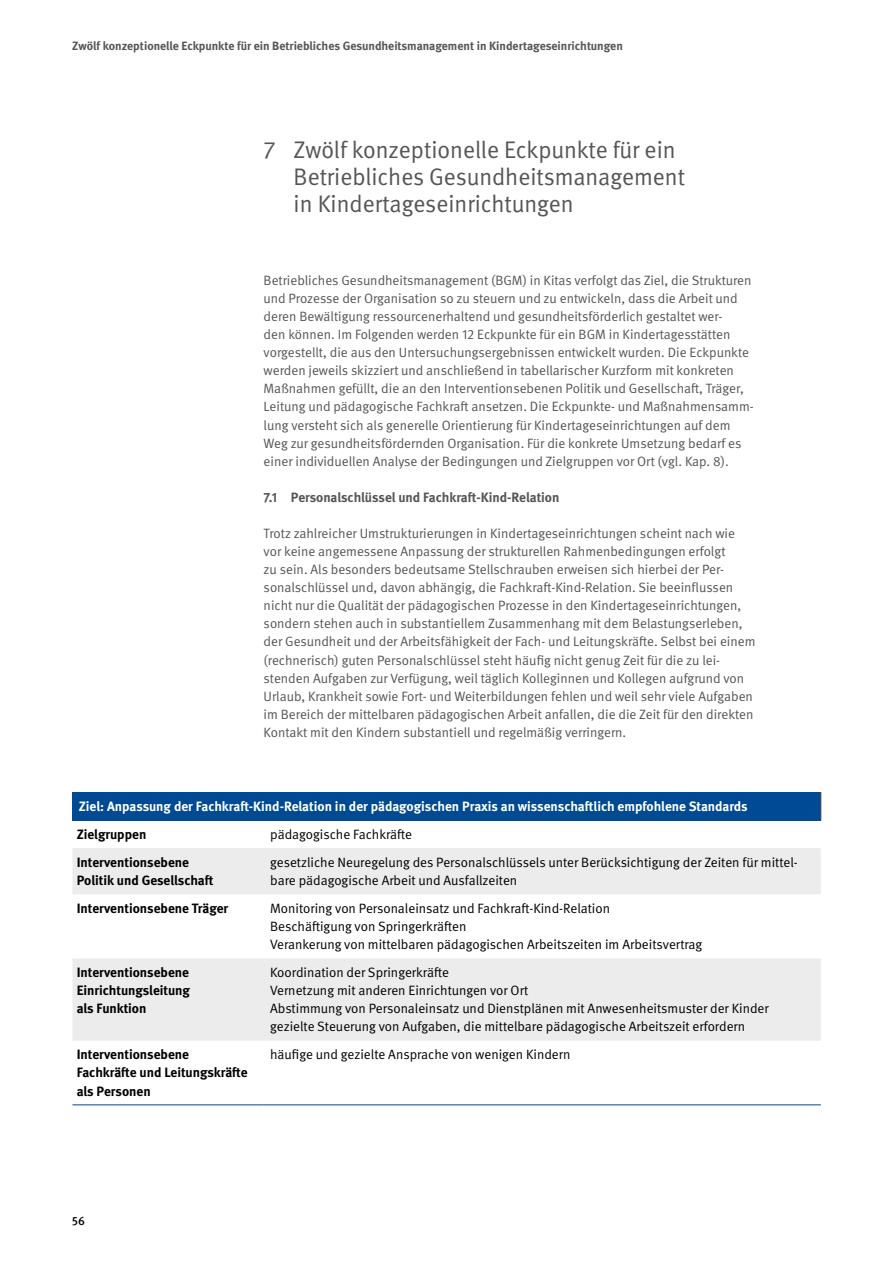
<style>
.page{position:relative;width:893px;height:1263px;background:#fff}
.page>*{position:absolute;margin:0;border:0;box-sizing:border-box;transform-origin:0 0}
.t1{font:24px/27px "DGUV Meta";color:#565656}
.t2{font:13.5px/18.1px "DGUV Meta";color:#565656}
.t3{font:13.5px/18.1px "DGUV Meta";color:#000}
.t4{font:700 13.5px/18.1px "DGUV Meta";color:#000}
.t5{font:700 13.5px "DGUV Meta";color:#fff}
.t6{font:700 13.5px "DGUV Meta";color:#565656}
.t7{font:700 12px "DGUV Meta";color:#565656}
.t8{font:500 12px "DGUV Meta";color:#000}
</style>
<div class="page">
<div style="left:72px;top:792px;width:749px;height:28px;background:#004993"></div>
<svg style="left:72px;top:848px;width:749px;height:193px;fill:#ececed"></svg>
<svg style="left:820px;top:792px;width:1px;height:28px"></svg>
<hr style="left:72px;top:1104px;width:192px;height:1px;background:#004993">
<hr style="left:264px;top:1104px;width:557px;height:1px;background:#004993">
<p class="t7" style="left:72px;top:39px;width:552px">Zwölf konzeptionelle Eckpunkte für ein Betriebliches Gesundheitsmanagement in Kindertageseinrichtungen</p>
<h1 class="t1" style="left:294px;top:137px;width:393px;text-indent:-30px">7 Zwölf konzeptionelle Eckpunkte für ein<br>Betriebliches Gesundheitsmanagement in Kindertageseinrichtungen</h1>
<p class="t2" style="left:264px;top:271px;width:492px">Betriebliches Gesundheitsmanagement (BGM) in Kitas verfolgt das Ziel, die Strukturen und Prozesse der Organisation so zu steuern und zu entwickeln, dass die Arbeit und deren Bewältigung ressourcenerhaltend und gesundheitsförderlich gestaltet wer-<br>den können. Im Folgenden werden 12 Eckpunkte für ein BGM in Kindertagesstätten vorgestellt, die aus den Untersuchungsergebnissen entwickelt wurden. Die Eckpunkte werden jeweils skizziert und anschließend in tabellarischer Kurzform mit konkreten Maßnahmen gefüllt, die an den Interventionsebenen Politik und Gesellschaft, Träger, Leitung und pädagogische Fachkraft ansetzen. Die Eckpunkte- und Maßnahmensamm&shy;lung versteht sich als generelle Orientierung für Kindertageseinrichtungen auf dem Weg zur gesundheitsfördernden Organisation. Für die konkrete Umsetzung bedarf es einer individuellen Analyse der Bedingungen und Zielgruppen vor Ort (vgl. Kap. 8).</p>
<p class="t6" style="left:264px;top:489px;width:297px">7.1 Personalschlüssel und Fachkraft-Kind-Relation</p>
<p class="t2" style="left:264px;top:525px;width:493px">Trotz zahlreicher Umstrukturierungen in Kindertageseinrichtungen scheint nach wie vor keine angemessene Anpassung der strukturellen Rahmenbedingungen erfolgt<br>zu sein. Als besonders bedeutsame Stellschrauben erweisen sich hierbei der Per&shy;sonalschlüssel und, davon abhängig, die Fachkraft-Kind-Relation. Sie beeinflussen nicht nur die Qualität der pädagogischen Prozesse in den Kindertageseinrichtungen, sondern stehen auch in substantiellem Zusammenhang mit dem Belastungserleben, der Gesundheit und der Arbeitsfähigkeit der Fach- und Leitungskräfte. Selbst bei einem (rechnerisch) guten Personalschlüssel steht häufig nicht genug Zeit für die zu lei&shy;stenden Aufgaben zur Verfügung, weil täglich Kolleginnen und Kollegen aufgrund von Urlaub, Krankheit sowie Fort- und Weiterbildungen fehlen und weil sehr viele Aufgaben im Bereich der mittelbaren pädagogischen Arbeit anfallen, die die Zeit für den direkten Kontakt mit den Kindern substantiell und regelmäßig verringern.</p>
<p class="t5" style="left:79px;top:798px;width:670px">Ziel: Anpassung der Fachkraft-Kind-Relation in der pädagogischen Praxis an wissenschaftlich empfohlene Standards</p>
<p class="t4" style="left:77px;top:825px;width:71px">Zielgruppen</p>
<p class="t3" style="left:270px;top:825px;width:143px">pädagogische Fachkräfte</p>
<p class="t4" style="left:77px;top:853px;width:138px">Interventionsebene<br>Politik und Gesellschaft</p>
<p class="t3" style="left:270px;top:853px;width:529px">gesetzliche Neuregelung des Personalschlüssels unter Berücksichtigung der Zeiten für mittel&shy;bare pädagogische Arbeit und Ausfallzeiten</p>
<p class="t4" style="left:77px;top:899px;width:153px">Interventionsebene Träger</p>
<p class="t3" style="left:270px;top:899px;width:434px">Monitoring von Personaleinsatz und Fachkraft-Kind-Relation<br>Beschäftigung von Springerkräften<br>Verankerung von mittelbaren pädagogischen Arbeitszeiten im Arbeitsvertrag</p>
<p class="t4" style="left:77px;top:964px;width:115px;text-align:justify">Interventionsebene Einrichtungsleitung als Funktion</p>
<p class="t3" style="left:270px;top:964px;width:500px">Koordination der Springerkräfte<br>Vernetzung mit anderen Einrichtungen vor Ort<br>Abstimmung von Personaleinsatz und Dienstplänen mit Anwesenheitsmuster der Kinder gezielte Steuerung von Aufgaben, die mittelbare pädagogische Arbeitszeit erfordern</p>
<p class="t4" style="left:77px;top:1046px;width:173px">Interventionsebene<br>Fachkräfte und Leitungskräfte als Personen</p>
<p class="t3" style="left:270px;top:1046px;width:302px">häufige und gezielte Ansprache von wenigen Kindern</p>
<p class="t8" style="left:72px;top:1213px;width:14px">56</p>
</div>
